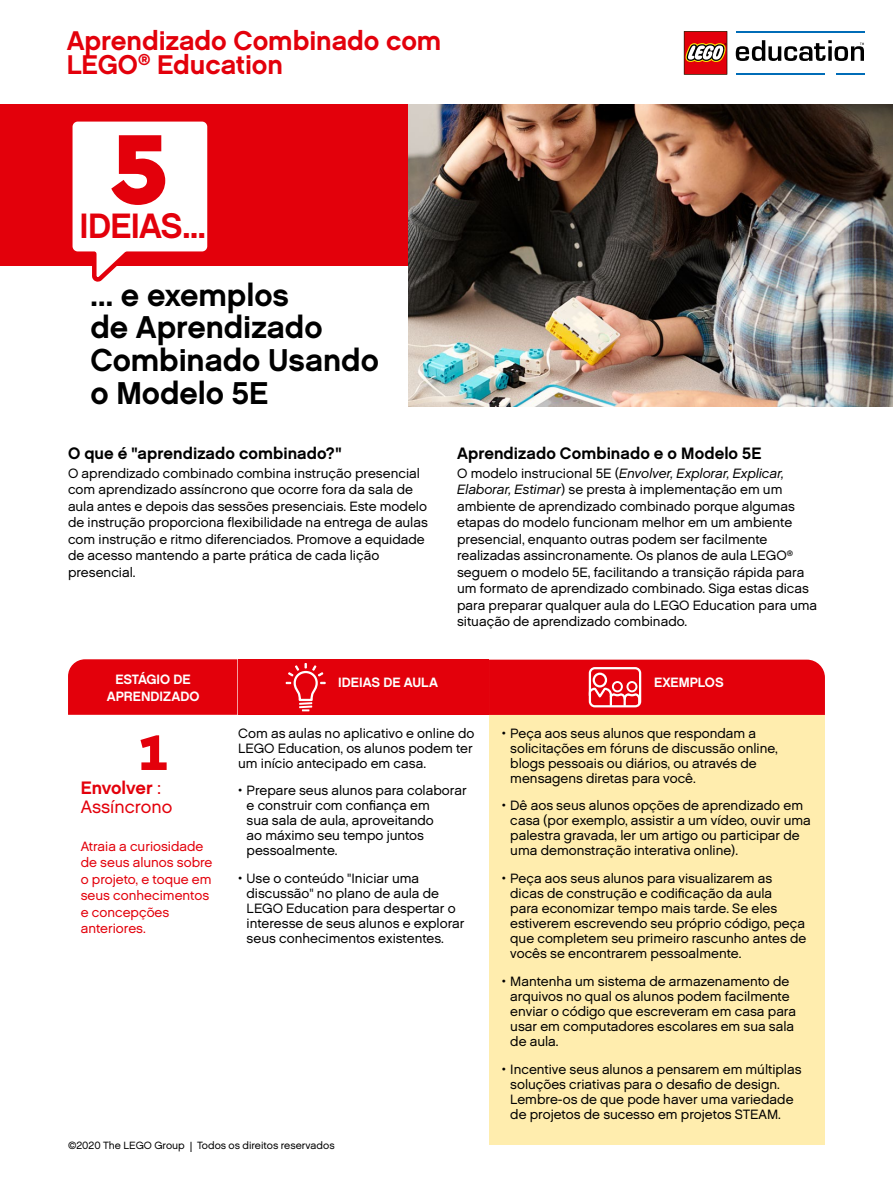
<style>
.page{position:relative;width:893px;height:1191px;background:#fff}
.page>*{position:absolute;margin:0;border:0;box-sizing:border-box;transform-origin:0 0}
.t1{font:900 103.8px "Cera Pro";color:#e3000b}
.t2{font:900 52.5px "Cera Pro";color:#e3000b}
.t3{font:700 35.25px "LEGO Chalet 60";letter-spacing:-.02em;color:#e3000b}
.t4{font:700 31.5px/32.5px "LEGO Chalet 60";letter-spacing:-.005em;color:#000}
.t5{font:700 27px/24px "LEGO Chalet 60";letter-spacing:-.005em;color:#e3000b}
.t6{font:18px/19.5px "LEGO Chalet 60";color:#e3000b}
.t7{font:700 16.5px "LEGO Chalet 60";color:#000}
.t8{font:13.5px/15px "LEGO Chalet 60";color:#000}
.t9{font:13.5px/16.5px "LEGO Chalet 60";color:#e3000b}
.t10{font:700 13.5px/16.5px "LEGO Chalet 60";color:#fff;text-align:center}
.t11{font:10.5px "LEGO Chalet 60";color:#000}
.s1{font-style:italic}
.s2{font-weight:700}
</style>
<div class="page">
<div style="left:0;top:104px;width:893px;height:162px;background:#e3000b"></div>
<svg style="left:72px;top:121px;width:136px;height:159px"></svg>
<img style="left:408px;top:104px;width:485px;height:302px">
<div style="left:489px;top:715px;width:336px;height:429px;background:#ffedae"></div>
<div style="left:68px;top:659px;width:757px;height:56px;background:#e3000b"></div>
<hr style="left:736px;top:31px;width:128px;height:2px;background:#006cb7">
<hr style="left:736px;top:73px;width:88px;height:2px;background:#006cb7">
<hr style="left:836px;top:73px;width:28px;height:2px;background:#006cb7">
<svg style="left:736px;top:40px;width:128px;height:21px"></svg>
<svg style="left:684px;top:31px;width:43px;height:44px"></svg>
<h3 class="t5" style="left:67px;top:28px;width:376px">Aprendizado Combinado com<br>LEGO<sup>®</sup> Education</h3>
<h1 class="t1" style="left:110px;top:100px;width:61px">5</h1>
<h3 class="t3" style="left:80px;top:203px;width:128px">IDEIAS...</h3>
<h3 class="t4" style="left:90px;top:279px;width:290px">... e exemplos<br>de Aprendizado<br>Combinado Usando o Modelo 5E</h3>
<p class="t7" style="left:68px;top:443px;width:275px">O que é "aprendizado combinado?"</p>
<p class="t8" style="left:68px;top:464px;width:361px;line-height:16.5px">O aprendizado combinado combina instrução presencial com aprendizado assíncrono que ocorre fora da sala de aula antes e depois das sessões presenciais. Este modelo de instrução proporciona flexibilidade na entrega de aulas com instrução e ritmo diferenciados. Promove a equidade de acesso mantendo a parte prática de cada lição presencial.</p>
<p class="t7" style="left:457px;top:443px;width:306px">Aprendizado Combinado e o Modelo 5E</p>
<p class="t8" style="left:457px;top:464px;width:362px;line-height:16.5px">O modelo instrucional 5E (<span class="s1">Envolver, Explorar, Explicar, Elaborar, Estimar</span>) se presta à implementação em um ambiente de aprendizado combinado porque algumas etapas do modelo funcionam melhor em um ambiente presencial, enquanto outras podem ser facilmente realizadas assincronamente. Os planos de aula LEGO<sup>® </sup>seguem o modelo 5E, facilitando a transição rápida para um formato de aprendizado combinado. Siga estas dicas para preparar qualquer aula do LEGO Education para uma situação de aprendizado combinado.</p>
<p class="t10" style="left:107px;top:671px;width:94px">ESTÁGIO DE<br>APRENDIZADO</p>
<p class="t10" style="left:338px;top:674px;width:101px">IDEIAS DE AULA</p>
<p class="t10" style="left:654px;top:674px;width:71px">EXEMPLOS</p>
<h2 class="t2" style="left:138px;top:717px;width:31px">1</h2>
<h3 class="t6" style="left:81px;top:777px;width:93px"><span class="s2">Envolver</span> :<br>Assíncrono</h3>
<p class="t9" style="left:81px;top:837px;width:133px">Atraia a curiosidade de seus alunos sobre o projeto, e toque em seus conhecimentos e concepções anteriores.</p>
<p class="t8" style="left:510px;top:725px;width:269px;text-indent:-9px">• Peça aos seus alunos que respondam a solicitações em fóruns de discussão online, blogs pessoais ou diários, ou através de mensagens diretas para você.</p>
<p class="t8" style="left:510px;top:798px;width:302px;text-indent:-9px">• Dê aos seus alunos opções de aprendizado em casa (por exemplo, assistir a um vídeo, ouvir uma palestra gravada, ler um artigo ou participar de uma demonstração interativa online).</p>
<p class="t8" style="left:510px;top:871px;width:298px;text-indent:-9px">• Peça aos seus alunos para visualizarem as dicas de construção e codificação da aula<br>para economizar tempo mais tarde. Se eles estiverem escrevendo seu próprio código, peça que completem seu primeiro rascunho antes de vocês se encontrarem pessoalmente.</p>
<p class="t8" style="left:510px;top:973px;width:287px;text-indent:-9px">• Mantenha um sistema de armazenamento de arquivos no qual os alunos podem facilmente enviar o código que escreveram em casa para usar em computadores escolares em sua sala de aula.</p>
<p class="t8" style="left:510px;top:1061px;width:293px;text-indent:-9px">• Incentive seus alunos a pensarem em múltiplas soluções criativas para o desafio de design.<br>Lembre-os de que pode haver uma variedade de projetos de sucesso em projetos STEAM.</p>
<p class="t8" style="left:238px;top:725px;width:238px;text-align:justify">Com as aulas no aplicativo e online do LEGO Education, os alunos podem ter um início antecipado em casa.</p>
<p class="t8" style="left:247px;top:783px;width:221px;text-indent:-9px">• Prepare seus alunos para colaborar e construir com confiança em<br>sua sala de aula, aproveitando<br>ao máximo seu tempo juntos pessoalmente.</p>
<p class="t8" style="left:247px;top:871px;width:219px;text-indent:-9px">• Use o conteúdo "Iniciar uma discussão" no plano de aula de<br>LEGO Education para despertar o interesse de seus alunos e explorar seus conhecimentos existentes.</p>
<p class="t11" style="left:68px;top:1139px;width:268px">©2020 The LEGO Group Todos os direitos reservados</p>
</div>
